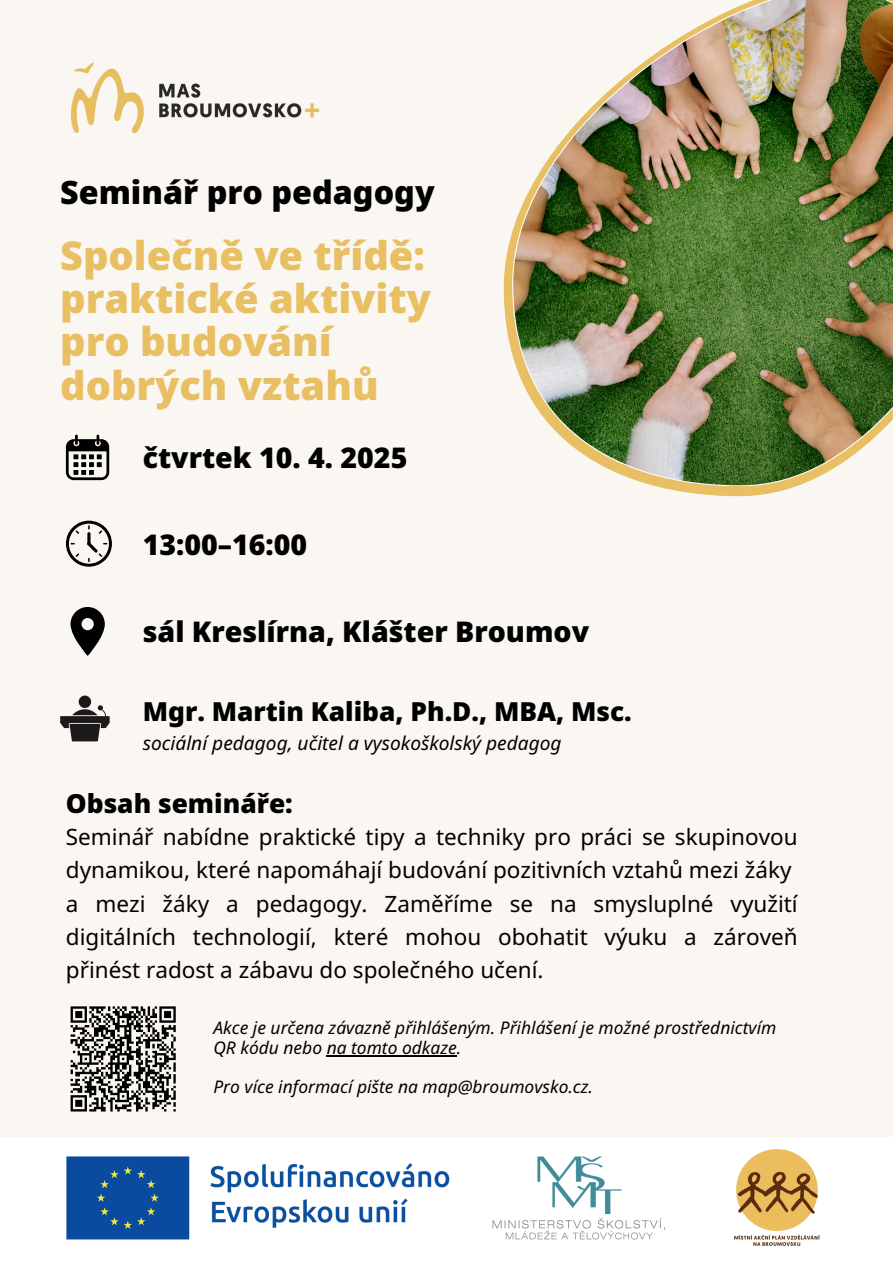
<style>
.page{position:relative;width:893px;height:1263px;background:#fff}
.page>*{position:absolute;margin:0;border:0;box-sizing:border-box;transform-origin:0 0}
.t1{font:900 39.75px/43.3px "Noto Sans";color:#e8bf62}
.t2{font:900 32.25px "Noto Sans";color:#000}
.t3{font:900 28.5px "Noto Sans";color:#000}
.t4{font:900 26.25px "Noto Sans";color:#000}
.t5{font:22.5px/33.2px "Noto Sans";color:#010101}
.t6{font:italic 19.12px "Noto Sans";color:#000}
.t7{font:italic 17.4px/20.9px "Noto Sans";color:#010101}
</style>
<div class="page">
<div style="left:0;top:0;width:893px;height:1136px;background:#faf6f1"></div>
<svg style="left:504px;top:233px;width:293px;height:263px"></svg>
<svg style="left:66px;top:435px;width:43px;height:45px"></svg>
<svg style="left:66px;top:521px;width:46px;height:46px"></svg>
<svg style="left:70px;top:607px;width:35px;height:49px"></svg>
<img style="left:71px;top:62px;width:249px;height:72px">
<div style="left:79px;top:695px;width:12px;height:13px;background:#1b1919;border-radius:50%"></div>
<svg style="left:60px;top:705px;width:50px;height:36px"></svg>
<hr style="left:327px;top:1055px;width:130px;height:2px;background:#010101">
<img style="left:512px;top:0;width:381px;height:486px">
<img style="left:66px;top:1156px;width:596px;height:84px">
<img style="left:717px;top:1136px;width:120px;height:110px">
<svg style="left:70px;top:1006px;width:106px;height:106px"></svg>
<p class="t2" style="left:60px;top:170px;width:376px">Seminář pro pedagogy</p>
<p class="t1" style="left:60px;top:233px;width:372px">Společně ve třídě: praktické aktivity pro budování dobrých vztahů</p>
<h2 class="t3" style="left:143px;top:438px;width:266px">čtvrtek 10. 4. 2025</h2>
<h3 class="t3" style="left:143px;top:524px;width:166px">13:00–16:00</h3>
<h1 class="t3" style="left:143px;top:612px;width:448px">sál Kreslírna, Klášter Broumov</h1>
<p class="t4" style="left:143px;top:693px;width:490px">Mgr. Martin Kaliba, Ph.D., MBA, Msc.</p>
<h3 class="t6" style="left:143px;top:729px;width:420px">sociální pedagog, učitel a vysokoškolský pedagog</h3>
<p class="t4" style="left:66px;top:785px;width:228px">Obsah semináře:</p>
<p class="t5" style="left:66px;top:820px;width:733px">Seminář nabídne praktické tipy a techniky pro práci se skupinovou dynamikou, které napomáhají budování pozitivních vztahů mezi žáky a mezi žáky a pedagogy. Zaměříme se na smysluplné využití digitálních technologií, které mohou obohatit výuku a zároveň přinést radost a zábavu do společného učení.</p>
<p class="t7" style="left:213px;top:1016px;width:564px">Akce je určena závazně přihlášeným. Přihlášení je možné prostřednictvím<br>QR kódu nebo na tomto odkaze.</p>
<h3 class="t7" style="left:213px;top:1076px;width:381px">Pro více informací pište na map@broumovsko.cz.</h3>
</div>
